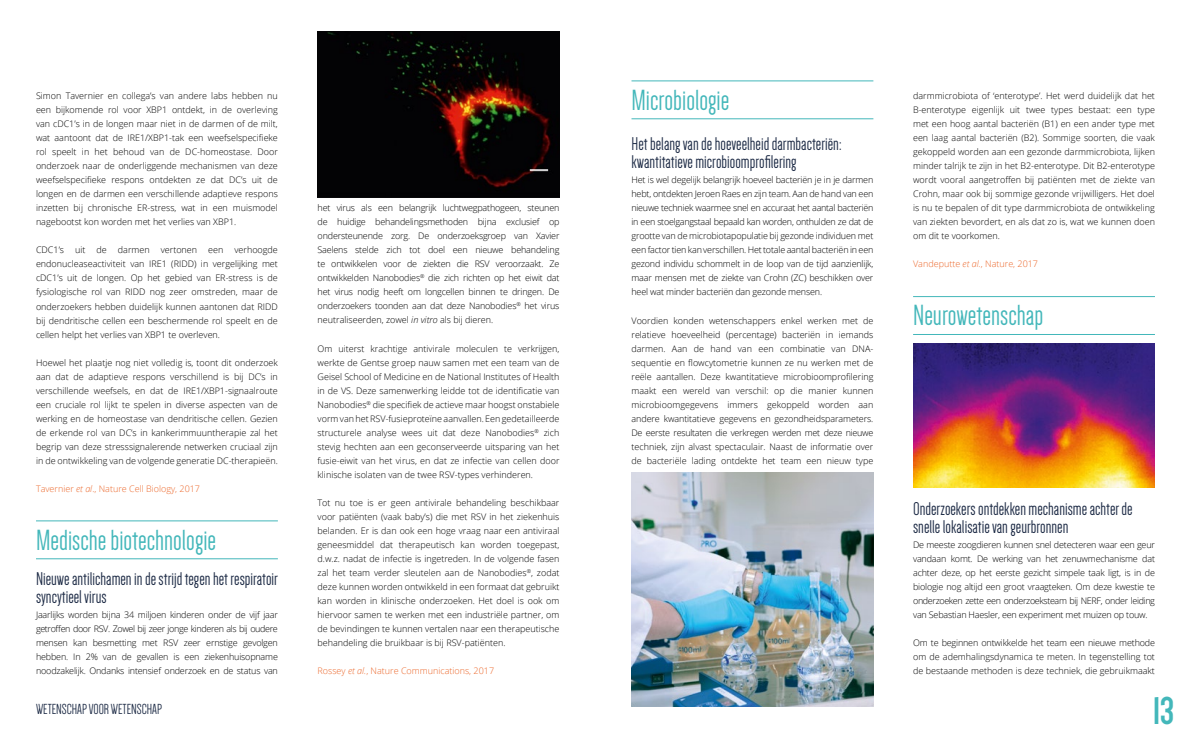
<style>
.page{position:relative;width:1191px;height:738px;background:#fff}
.page>*{position:absolute;margin:0;border:0;box-sizing:border-box;transform-origin:0 0}
.t1{font:700 40px "Dense";color:#43b7ba}
.t2{font:30px "Dense";color:#43b7ba}
.t3{font:19px/18px "Dense";color:#1b2944}
.t4{font:15px "Dense";color:#1b2944}
.t5{font:300 9px/14px "Open Sans";color:#000;text-align:justify}
.t6{font:300 9px "Open Sans";color:#ec672a}
.s1{font-style:italic}
</style>
<div class="page">
<hr style="left:36px;top:520px;width:242px;height:1px;background:#43b7ba">
<hr style="left:36px;top:558px;width:242px;height:1px;background:#43b7ba">
<hr style="left:631px;top:80px;width:242px;height:1px;background:#43b7ba">
<hr style="left:631px;top:118px;width:242px;height:1px;background:#43b7ba">
<hr style="left:913px;top:296px;width:242px;height:1px;background:#43b7ba">
<hr style="left:913px;top:334px;width:242px;height:1px;background:#43b7ba">
<img style="left:317px;top:31px;width:242px;height:166px">
<img style="left:631px;top:472px;width:242px;height:234px">
<img style="left:913px;top:343px;width:242px;height:144px">
<p class="t5" style="left:36px;top:89px;width:243px">Simon Tavernier en collega’s van andere labs hebben nu een bijkomende rol voor XBP1 ontdekt, in de overleving van cDC1’s in de longen maar niet in de darmen of de milt, wat aantoont dat de IRE1/XBP1-tak een weefselspecifieke rol speelt in het behoud van de DC-homeostase. Door onderzoek naar de onderliggende mechanismen van deze weefselspecifieke respons ontdekten ze dat DC’s uit de longen en de darmen een verschillende adaptieve respons inzetten bij chronische ER-stress, wat in een muismodel nagebootst kon worden met het verlies van XBP1.</p>
<p class="t5" style="left:36px;top:243px;width:243px">CDC1’s uit de darmen vertonen een verhoogde endonucleaseactiviteit van IRE1 (RIDD) in vergelijking met cDC1’s uit de longen. Op het gebied van ER-stress is de fysiologische rol van RIDD nog zeer omstreden, maar de onderzoekers hebben duidelijk kunnen aantonen dat RIDD bij dendritische cellen een beschermende rol speelt en de cellen helpt het verlies van XBP1 te overleven.</p>
<p class="t5" style="left:36px;top:355px;width:243px">Hoewel het plaatje nog niet volledig is, toont dit onderzoek aan dat de adaptieve respons verschillend is bij DC’s in verschillende weefsels, en dat de IRE1/XBP1-signaalroute een cruciale rol lijkt te spelen in diverse aspecten van de werking en de homeostase van dendritische cellen. Gezien de erkende rol van DC’s in kankerimmuuntherapie zal het begrip van deze stresssignalerende netwerken cruciaal zijn in de ontwikkeling van de volgende generatie DC-therapieën.</p>
<p class="t6" style="left:36px;top:482px;width:166px">Tavernier <span class="s1">et al</span>., Nature Cell Biology, 2017</p>
<h2 class="t2" style="left:36px;top:524px;width:182px">Medische biotechnologie</h2>
<h3 class="t3" style="left:36px;top:569px;width:243px">Nieuwe antilichamen in de strijd tegen het respiratoir syncytieel virus</h3>
<p class="t5" style="left:36px;top:607px;width:243px">Jaarlijks worden bijna 34 miljoen kinderen onder de vijf jaar getroffen door RSV. Zowel bij zeer jonge kinderen als bij oudere mensen kan besmetting met RSV zeer ernstige gevolgen hebben. In 2% van de gevallen is een ziekenhuisopname noodzakelijk. Ondanks intensief onderzoek en de status van</p>
<h3 class="t4" style="left:36px;top:701px;width:127px">WETENSCHAP VOOR WETENSCHAP</h3>
<p class="t5" style="left:317px;top:201px;width:243px">het virus als een belangrijk luchtwegpathogeen, steunen de huidige behandelingsmethoden bijna exclusief op ondersteunende zorg. De onderzoeksgroep van Xavier Saelens stelde zich tot doel een nieuwe behandeling te ontwikkelen voor de ziekten die RSV veroorzaakt. Ze ontwikkelden Nanobodies<sup>®</sup> die zich richten op het eiwit dat het virus nodig heeft om longcellen binnen te dringen. De onderzoekers toonden aan dat deze Nanobodies<sup>®</sup> het virus neutraliseerden, zowel <span class="s1">in vitro</span> als bij dieren.</p>
<p class="t5" style="left:317px;top:341px;width:243px">Om uiterst krachtige antivirale moleculen te verkrijgen, werkte de Gentse groep nauw samen met een team van de Geisel School of Medicine en de National Institutes of Health in de VS. Deze samenwerking leidde tot de identificatie van Nanobodies<sup>®</sup> die specifiek de actieve maar hoogst onstabiele vorm van het RSV-fusieproteïne aanvallen. Een gedetailleerde structurele analyse wees uit dat deze Nanobodies<sup>®</sup> zich stevig hechten aan een geconserveerde uitsparing van het fusie-eiwit van het virus, en dat ze infectie van cellen door klinische isolaten van de twee RSV-types verhinderen.</p>
<p class="t5" style="left:317px;top:495px;width:243px">Tot nu toe is er geen antivirale behandeling beschikbaar voor patiënten (vaak baby’s) die met RSV in het ziekenhuis belanden. Er is dan ook een hoge vraag naar een antiviraal geneesmiddel dat therapeutisch kan worden toegepast, d.w.z. nadat de infectie is ingetreden. In de volgende fasen zal het team verder sleutelen aan de Nanobodies<sup>®</sup>, zodat deze kunnen worden ontwikkeld in een formaat dat gebruikt kan worden in klinische onderzoeken. Het doel is ook om hiervoor samen te werken met een industriële partner, om de bevindingen te kunnen vertalen naar een therapeutische behandeling die bruikbaar is bij RSV-patiënten.</p>
<p class="t6" style="left:317px;top:664px;width:178px">Rossey <span class="s1">et al.</span>, Nature Communications, 2017</p>
<h2 class="t2" style="left:631px;top:85px;width:99px">Microbiologie</h2>
<h3 class="t3" style="left:631px;top:135px;width:211px">Het belang van de hoeveelheid darmbacteriën: kwantitatieve microbioomprofilering</h3>
<p class="t5" style="left:631px;top:173px;width:243px">Het is wel degelijk belangrijk hoeveel bacteriën je in je darmen hebt, ontdekten Jeroen Raes en zijn team. Aan de hand van een nieuwe techniek waarmee snel en accuraat het aantal bacteriën in een stoelgangstaal bepaald kan worden, onthulden ze dat de grootte van de microbiotapopulatie bij gezonde individuen met een factor tien kan verschillen. Het totale aantal bacteriën in een gezond individu schommelt in de loop van de tijd aanzienlijk, maar mensen met de ziekte van Crohn (ZC) beschikken over heel wat minder bacteriën dan gezonde mensen.</p>
<p class="t5" style="left:631px;top:313px;width:243px">Voordien konden wetenschappers enkel werken met de relatieve hoeveelheid (percentage) bacteriën in iemands darmen. Aan de hand van een combinatie van DNA&shy;sequentie en flowcytometrie kunnen ze nu werken met de reële aantallen. Deze kwantitatieve microbioomprofilering maakt een wereld van verschil: op die manier kunnen microbioomgegevens immers gekoppeld worden aan andere kwantitatieve gegevens en gezondheidsparameters.<br>De eerste resultaten die verkregen werden met deze nieuwe techniek, zijn alvast spectaculair. Naast de informatie over de bacteriële lading ontdekte het team een nieuw type</p>
<p class="t5" style="left:913px;top:89px;width:243px">darmmicrobiota of ‘enterotype’. Het werd duidelijk dat het B-enterotype eigenlijk uit twee types bestaat: een type met een hoog aantal bacteriën (B1) en een ander type met een laag aantal bacteriën (B2). Sommige soorten, die vaak gekoppeld worden aan een gezonde darmmicrobiota, lijken minder talrijk te zijn in het B2-enterotype. Dit B2-enterotype wordt vooral aangetroffen bij patiënten met de ziekte van Crohn, maar ook bij sommige gezonde vrijwilligers. Het doel is nu te bepalen of dit type darmmicrobiota de ontwikkeling van ziekten bevordert, en als dat zo is, wat we kunnen doen om dit te voorkomen.</p>
<p class="t6" style="left:913px;top:258px;width:126px">Vandeputte <span class="s1">et al.</span>, Nature, 2017</p>
<h2 class="t2" style="left:913px;top:300px;width:132px">Neurowetenschap</h2>
<h3 class="t3" style="left:913px;top:499px;width:221px">Onderzoekers ontdekken mechanisme achter de snelle lokalisatie van geurbronnen</h3>
<p class="t5" style="left:913px;top:537px;width:243px">De meeste zoogdieren kunnen snel detecteren waar een geur vandaan komt. De werking van het zenuwmechanisme dat achter deze, op het eerste gezicht simpele taak ligt, is in de biologie nog altijd een groot vraagteken. Om deze kwestie te onderzoeken zette een onderzoeksteam bij NERF, onder leiding van Sebastian Haesler, een experiment met muizen op touw.</p>
<p class="t5" style="left:913px;top:635px;width:243px">Om te beginnen ontwikkelde het team een nieuwe methode om de ademhalingsdynamica te meten. In tegenstelling tot de bestaande methoden is deze techniek, die gebruikmaakt</p>
<h1 class="t1" style="left:1153px;top:690px;width:22px">13</h1>
</div>
